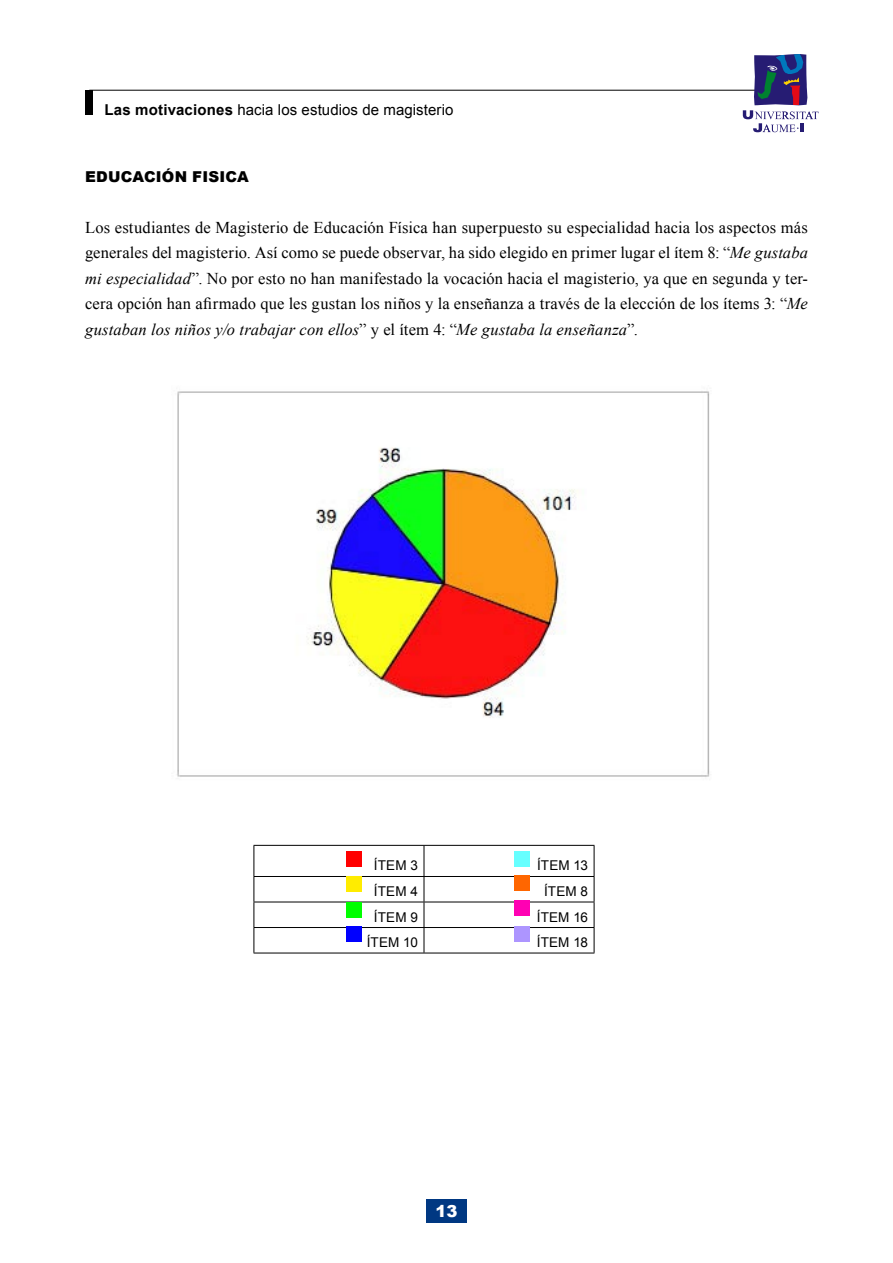
<style>
.page{position:relative;width:893px;height:1263px;background:#fff}
.page>*{position:absolute;margin:0;border:0;box-sizing:border-box;transform-origin:0 0}
.t1{font:16.5px/25.5px "Times New Roman";letter-spacing:.01em;color:#000;text-align:justify}
.t2{font:900 16.5px "Arial";color:#fff}
.t3{font:15px "Arial";letter-spacing:.005em;color:#000}
.t4{font:900 15px "Arial";letter-spacing:.01em;color:#000}
.t5{font:13.5px "Arial";letter-spacing:.01em;color:#000}
.s1{font-weight:700}
.s2{font-style:italic}
</style>
<div class="page">
<hr style="left:89px;top:90px;width:668px;height:1px;background:#000">
<svg style="left:743px;top:54px;width:76px;height:78px"></svg>
<div style="left:85px;top:90px;width:7px;height:25px;background:#000"></div>
<div style="left:427px;top:1199px;width:40px;height:24px;background:#003882"></div>
<img style="left:177px;top:391px;width:533px;height:386px">
<hr style="left:254px;top:845px;width:170px;height:1px;background:#000">
<hr style="left:254px;top:846px;width:1px;height:30px;background:#000">
<hr style="left:424px;top:845px;width:170px;height:1px;background:#000">
<hr style="left:424px;top:846px;width:1px;height:30px;background:#000">
<hr style="left:594px;top:846px;width:1px;height:30px;background:#000">
<hr style="left:254px;top:876px;width:170px;height:1px;background:#000">
<hr style="left:424px;top:876px;width:170px;height:1px;background:#000">
<hr style="left:254px;top:902px;width:170px;height:1px;background:#000">
<hr style="left:424px;top:902px;width:170px;height:1px;background:#000">
<hr style="left:254px;top:927px;width:170px;height:1px;background:#000">
<svg style="left:254px;top:877px;width:1px;height:76px"></svg>
<hr style="left:424px;top:927px;width:170px;height:1px;background:#000">
<svg style="left:424px;top:877px;width:1px;height:76px"></svg>
<svg style="left:594px;top:877px;width:1px;height:76px"></svg>
<hr style="left:254px;top:953px;width:170px;height:1px;background:#000">
<hr style="left:424px;top:953px;width:170px;height:1px;background:#000">
<div style="left:346px;top:851px;width:16px;height:16px;background:#f00"></div>
<div style="left:346px;top:876px;width:16px;height:16px;background:#ffec00"></div>
<div style="left:346px;top:902px;width:16px;height:16px;background:#0f0"></div>
<div style="left:346px;top:925px;width:16px;height:16px;background:#00f"></div>
<div style="left:514px;top:851px;width:16px;height:16px;background:#6ff"></div>
<div style="left:514px;top:925px;width:16px;height:16px;background:#ad95ff"></div>
<div style="left:514px;top:874px;width:16px;height:16px;background:#f60"></div>
<div style="left:514px;top:900px;width:16px;height:16px;background:#ff00b3"></div>
<p class="t3" style="left:104px;top:101px;width:351px"><span class="s1">Las motivaciones</span> hacia los estudios de magisterio</p>
<p class="t4" style="left:85px;top:168px;width:165px">EDUCACIÓN FISICA</p>
<p class="t1" style="left:85px;top:214px;width:724px">Los estudiantes de Magisterio de Educación Física han superpuesto su especialidad hacia los aspectos más generales del magisterio. Así como se puede observar, ha sido elegido en primer lugar el ítem 8: “<span class="s2">Me gustaba mi especialidad</span>”. No por esto no han manifestado la vocación hacia el magisterio, ya que en segunda y ter&shy;cera opción han afirmado que les gustan los niños y la enseñanza a través de la elección de los ítems 3: “<span class="s2">Me gustaban los niños y/o trabajar con ellos</span>” y el ítem 4: “<span class="s2">Me gustaba la enseñanza</span>”.</p>
<p class="t5" style="left:374px;top:858px;width:46px">ÍTEM 3</p>
<p class="t5" style="left:537px;top:858px;width:53px">ÍTEM 13</p>
<p class="t5" style="left:374px;top:884px;width:46px">ÍTEM 4</p>
<p class="t5" style="left:544px;top:884px;width:46px">ÍTEM 8</p>
<p class="t5" style="left:374px;top:909px;width:46px">ÍTEM 9</p>
<p class="t5" style="left:537px;top:909px;width:53px">ÍTEM 16</p>
<p class="t5" style="left:367px;top:935px;width:53px">ÍTEM 10</p>
<p class="t5" style="left:537px;top:935px;width:53px">ÍTEM 18</p>
<p class="t2" style="left:436px;top:1202px;width:22px">13</p>
</div>
